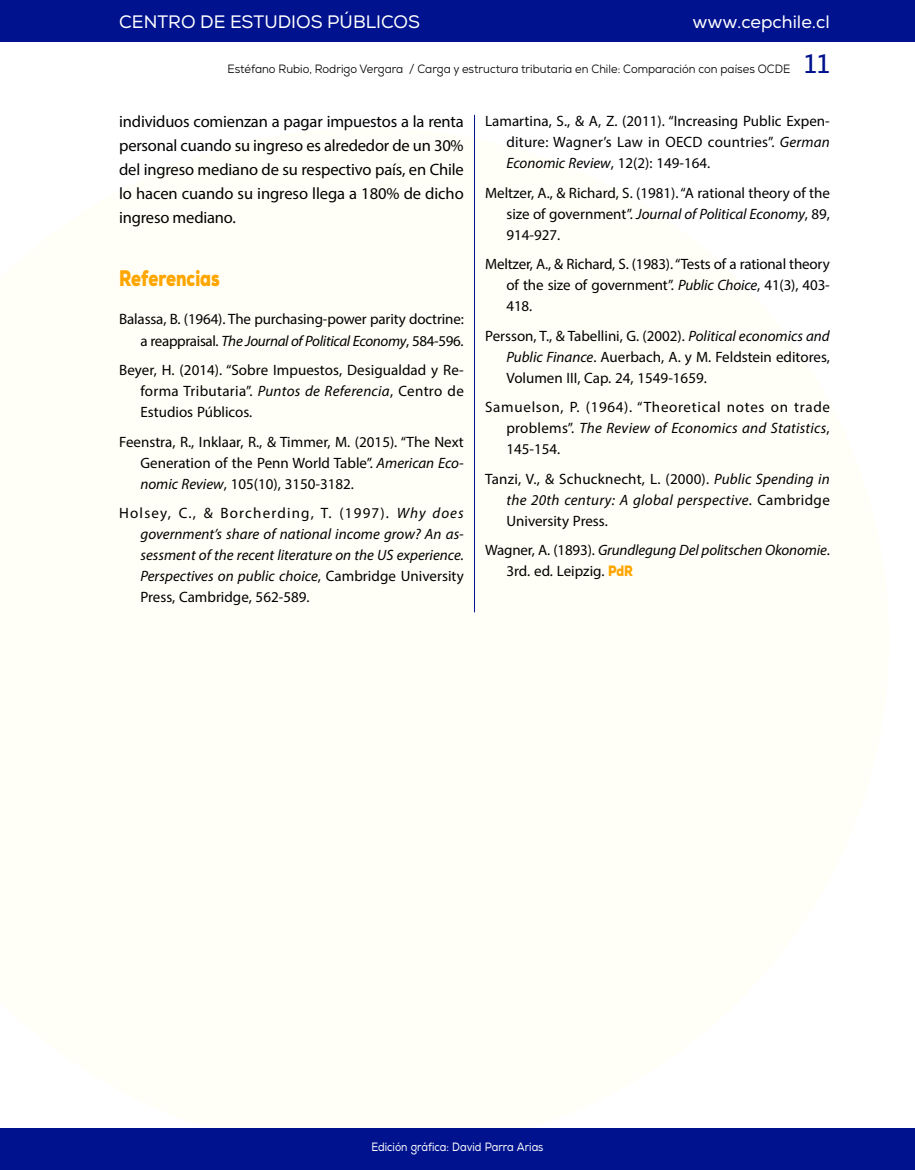
<style>
.page{position:relative;width:915px;height:1170px;background:#fff}
.page>*{position:absolute;margin:0;border:0;box-sizing:border-box;transform-origin:0 0}
.t1{font:27px "Nexa";color:#00128d;scale:1.1 1}
.t2{font:900 22.5px "Nexa";color:#ffa600;scale:.75 1}
.t3{font:18px "Nexa";color:#fff}
.t4{font:16.5px/24px "Myriad Pro";letter-spacing:-.005em;color:#000;text-align:justify}
.t5{font:15px/21px "Myriad Pro";color:#000;text-align:justify}
.t6{font:italic 15px/21px "Myriad Pro";color:#000;text-align:justify}
.t7{font:12px "Nexa";color:#000;scale:.93 1}
.t8{font:12px "Nexa";color:#fff;scale:.87 1}
.s1{font-style:italic}
.s2{font-style:normal}
.s3{font-family:"Nexa";font-weight:900;color:#ffa600}
</style>
<div class="page">
<hr style="left:474px;top:115px;width:1px;height:497px;background:#00128d">
<div style="left:0;top:0;width:914px;height:41px;background:#00128d"></div>
<div style="left:0;top:1128px;width:914px;height:41px;background:#00128d"></div>
<p class="t3" style="left:119px;top:11px;width:302px">CENTRO DE ESTUDIOS PÚBLICOS</p>
<p class="t7" style="left:227px;top:62px;width:606px">Estéfano Rubio, Rodrigo Vergara / Carga y estructura tributaria en Chile: Comparación con países OCDE</p>
<p class="t3" style="left:692px;top:11px;width:139px">www.cepchile.cl</p>
<h1 class="t1" style="left:804px;top:47px;width:25px">11</h1>
<p class="t4" style="left:119px;top:109px;width:346px">individuos comienzan a pagar impuestos a la renta personal cuando su ingreso es alrededor de un 30% del ingreso mediano de su respectivo país, en Chile lo hacen cuando su ingreso llega a 180% de dicho ingreso mediano.</p>
<h2 class="t2" style="left:119px;top:264px;width:136px">Referencias</h2>
<p class="t5" style="left:119px;top:309px;width:346px;text-align:right">Balassa, B. (1964). The purchasing-power parity doctrine: a reappraisal. <span class="s1">The Journal of Political Economy</span>, 584-596.</p>
<p class="t5" style="left:140px;top:359px;width:325px;text-indent:-21px">Beyer, H. (2014). “Sobre Impuestos, Desigualdad y Re&shy;forma Tributaria”. <span class="s1">Puntos de Referencia</span>, Centro de Estudios Públicos.</p>
<p class="t5" style="left:140px;top:431px;width:325px;text-indent:-21px">Feenstra, R., Inklaar, R., &amp; Timmer, M. (2015). “The Next Generation of the Penn World Table”. <span class="s1">American Eco&shy;nomic Review</span>, 105(10), 3150-3182.</p>
<p class="t6" style="left:140px;top:502px;width:325px;text-indent:-21px"><span class="s2">Holsey, C., &amp; Borcherding, T. (1997).</span> Why does government’s share of national income grow? An as&shy;sessment of the recent literature on the US experience.<br>Perspectives on public choice<span class="s2">, Cambridge University Press, Cambridge, 562-589.</span></p>
<p class="t5" style="left:506px;top:110px;width:325px;text-indent:-21px">Lamartina, S., &amp; A, Z. (2011). “Increasing Public Expen&shy;diture: Wagner’s Law in OECD countries”. <span class="s1">German Economic Review</span>, 12(2): 149-164.</p>
<p class="t5" style="left:506px;top:182px;width:325px;text-indent:-21px">Meltzer, A., &amp; Richard, S. (1981). “A rational theory of the size of government”. <span class="s1">Journal of Political Economy</span>, 89, 914-927.</p>
<p class="t5" style="left:506px;top:253px;width:325px;text-indent:-21px">Meltzer, A., &amp; Richard, S. (1983). “Tests of a rational theory of the size of government”. <span class="s1">Public Choice</span>, 41(3), 403- 418.</p>
<p class="t5" style="left:506px;top:325px;width:325px;text-indent:-21px">Persson, T., &amp; Tabellini, G. (2002). <span class="s1">Political economics and Public Finance</span>. Auerbach, A. y M. Feldstein editores, Volumen III, Cap. 24, 1549-1659.</p>
<p class="t5" style="left:506px;top:396px;width:325px;text-indent:-21px">Samuelson, P. (1964). “Theoretical notes on trade problems”. <span class="s1">The Review of Economics and Statistics</span>, 145-154.</p>
<p class="t5" style="left:506px;top:468px;width:325px;text-indent:-21px">Tanzi, V., &amp; Schucknecht, L. (2000). <span class="s1">Public Spending in the 20th century: A global perspective</span>. Cambridge University Press.</p>
<p class="t5" style="left:506px;top:539px;width:325px;text-indent:-21px">Wagner, A. (1893). <span class="s1">Grundlegung Del politschen Okonomie</span>.<br>3rd. ed. Leipzig. <span class="s3">PdR</span></p>
<p class="t8" style="left:371px;top:1139px;width:199px">Edición gráfica: David Parra Arias</p>
</div>
